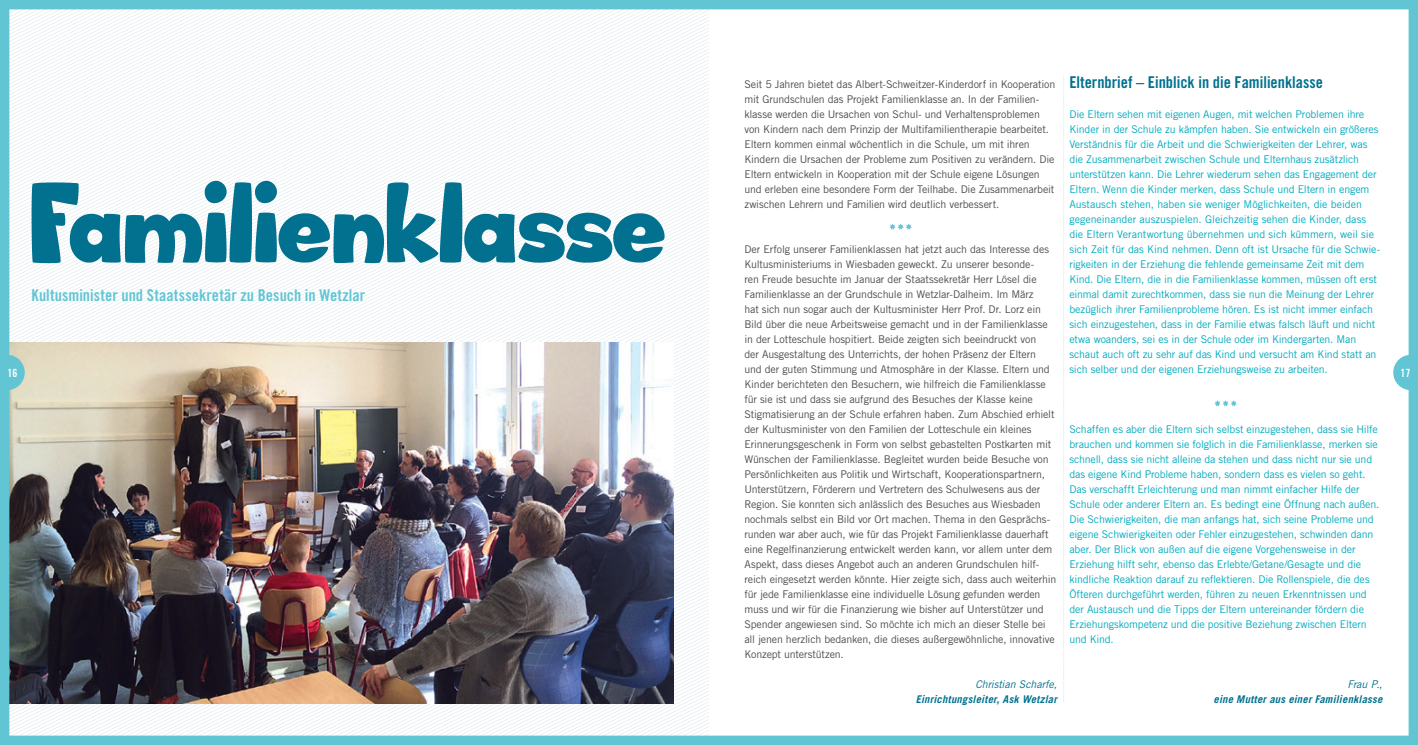
<style>
.page{position:relative;width:1418px;height:745px;background:#fff}
.page>*{position:absolute;margin:0;border:0;box-sizing:border-box;transform-origin:0 0}
.t1{font:68px "Big Bottom Cartoon";color:#01718f}
.t2{font:16.25px "Trade Gothic LT Bold Cond Twenty";letter-spacing:.005em;color:#62c5d4}
.t3{font:16.25px "Trade Gothic LT Bold Cond Twenty";color:#01718f}
.t4{font:11.25px "Trade Gothic LT Bold Cond Twenty";color:#fff}
.t5{font:10.62px/15px "Trade Gothic LT";letter-spacing:-.015em;color:#4b4c4d}
.t6{font:10.62px/15px "Trade Gothic LT";letter-spacing:-.015em;color:#00aabe}
.t7{font:italic 700 10.62px "Trade Gothic LT";letter-spacing:.02em;color:#01718f}
.t8{font:italic 10.62px "Trade Gothic LT";letter-spacing:-.01em;color:#01718f}
</style>
<div class="page">
<svg style="left:709px;top:0;width:708px;height:744px"></svg>
<svg style="left:1393px;top:354px;width:24px;height:36px"></svg>
<img style="left:0;top:0;width:709px;height:744px">
<svg style="left:0;top:354px;width:25px;height:36px"></svg>
<h2 class="t3" style="left:1069px;top:72px;width:255px">Elternbrief – Einblick in die Familienklasse</h2>
<p class="t6" style="left:1069px;top:106px;width:312px">Die Eltern sehen mit eigenen Augen, mit welchen Problemen ihre Kinder in der Schule zu kämpfen haben. Sie entwickeln ein größeres Verständnis für die Arbeit und die Schwierigkeiten der Lehrer, was die Zusammenarbeit zwischen Schule und Elternhaus zusätzlich unterstützen kann. Die Lehrer wiederum sehen das Engagement der Eltern. Wenn die Kinder merken, dass Schule und Eltern in engem Austausch stehen, haben sie weniger Möglichkeiten, die beiden gegeneinander auszuspielen. Gleichzeitig sehen die Kinder, dass die Eltern Verantwortung übernehmen und sich kümmern, weil sie sich Zeit für das Kind nehmen. Denn oft ist Ursache für die Schwie&shy;rigkeiten in der Erziehung die fehlende gemeinsame Zeit mit dem Kind. Die Eltern, die in die Familienklasse kommen, müssen oft erst einmal damit zurechtkommen, dass sie nun die Meinung der Lehrer bezüglich ihrer Familienprobleme hören. Es ist nicht immer einfach sich einzugestehen, dass in der Familie etwas falsch läuft und nicht etwa woanders, sei es in der Schule oder im Kindergarten. Man schaut auch oft zu sehr auf das Kind und versucht am Kind statt an sich selber und der eigenen Erziehungsweise zu arbeiten.</p>
<p class="t5" style="left:744px;top:76px;width:312px">Seit 5 Jahren bietet das Albert-Schweitzer-Kinderdorf in Kooperation mit Grundschulen das Projekt Familienklasse an. In der Familien&shy;klasse werden die Ursachen von Schul- und Verhaltensproblemen von Kindern nach dem Prinzip der Multifamilientherapie bearbeitet.<br>Eltern kommen einmal wöchentlich in die Schule, um mit ihren Kindern die Ursachen der Probleme zum Positiven zu ver ändern. Die Eltern entwickeln in Kooperation mit der Schule eigene Lösungen und erleben eine besondere Form der Teilhabe. Die Zusammenarbeit zwischen Lehrern und Familien wird deutlich verbessert.</p>
<p class="t5" style="left:744px;top:241px;width:313px">Der Erfolg unserer Familienklassen hat jetzt auch das Interesse des Kultusministeriums in Wiesbaden geweckt. Zu unserer besonde-<br>ren Freude besuchte im Januar der Staatssekretär Herr Lösel die Familienklasse an der Grundschule in Wetzlar-Dalheim. Im März<br>hat sich nun sogar auch der Kultusminister Herr Prof. Dr. Lorz ein Bild über die neue Arbeitsweise gemacht und in der Familienklasse in der Lotteschule hospitiert. Beide zeigten sich beeindruckt von<br>der Ausgestaltung des Unterrichts, der hohen Präsenz der Eltern<br>und der guten Stimmung und Atmosphäre in der Klasse. Eltern und Kinder berichteten den Besuchern, wie hilfreich die Familienklasse für sie ist und dass sie aufgrund des Besuches der Klasse keine Stigmatisierung an der Schule erfahren haben. Zum Abschied erhielt der Kultusminister von den Familien der Lotteschule ein kleines Erinnerungsgeschenk in Form von selbst gebastelten Postkarten mit Wünschen der Familienklasse. Begleitet wurden beide Besuche von Persönlichkeiten aus Politik und Wirtschaft, Kooperationspartnern, Unterstützern, Förderern und Vertretern des Schulwesens aus der Region. Sie konnten sich anlässlich des Besuches aus Wiesbaden nochmals selbst ein Bild vor Ort machen. Thema in den Gesprächs&shy;runden war aber auch, wie für das Projekt Familienklasse dauerhaft eine Regelfinanzierung entwickelt werden kann, vor allem unter dem Aspekt, dass dieses Angebot auch an anderen Grundschulen hilf&shy;reich eingesetzt werden könnte. Hier zeigte sich, dass auch weiterhin für jede Familienklasse eine individuelle Lösung gefunden werden muss und wir für die Finanzierung wie bisher auf Unterstützer und Spender angewiesen sind. So möchte ich mich an dieser Stelle bei all jenen herzlich bedanken, die dieses außergewöhnliche, innovative Konzept unterstützen.</p>
<h1 class="t1" style="left:31px;top:199px;width:638px">Familienklasse</h1>
<h2 class="t2" style="left:31px;top:285px;width:335px">Kultusminister und Staatssekretär zu Besuch in Wetzlar</h2>
<p class="t4" style="left:7px;top:365px;width:11px">16</p>
<p class="t4" style="left:1400px;top:365px;width:11px">17</p>
<p class="t6" style="left:1069px;top:421px;width:311px">Schaffen es aber die Eltern sich selbst einzugestehen, dass sie Hilfe brauchen und kommen sie folglich in die Familienklasse, merken sie schnell, dass sie nicht alleine da stehen und dass nicht nur sie und das eigene Kind Probleme haben, sondern dass es vielen so geht.<br>Das verschafft Erleichterung und man nimmt einfacher Hilfe der Schule oder anderer Eltern an. Es bedingt eine Öffnung nach außen.<br>Die Schwierigkeiten, die man anfangs hat, sich seine Probleme und eigene Schwierigkeiten oder Fehler einzugestehen, schwinden dann aber. Der Blick von außen auf die eigene Vorgehensweise in der Erziehung hilft sehr, ebenso das Erlebte/Getane/Gesagte und die kindliche Reaktion darauf zu reflektieren. Die Rollenspiele, die des Öfteren durchgeführt werden, führen zu neuen Erkenntnissen und der Austausch und die Tipps der Eltern untereinander fördern die Erziehungskompetenz und die positive Beziehung zwischen Eltern und Kind.</p>
<p class="t8" style="left:1347px;top:677px;width:37px">Frau P.,</p>
<p class="t7" style="left:1213px;top:692px;width:170px">eine Mutter aus einer Familienklasse</p>
<p class="t8" style="left:975px;top:677px;width:83px">Christian Scharfe,</p>
<p class="t7" style="left:915px;top:692px;width:143px">Einrichtungsleiter, Ask Wetzlar</p>
</div>
